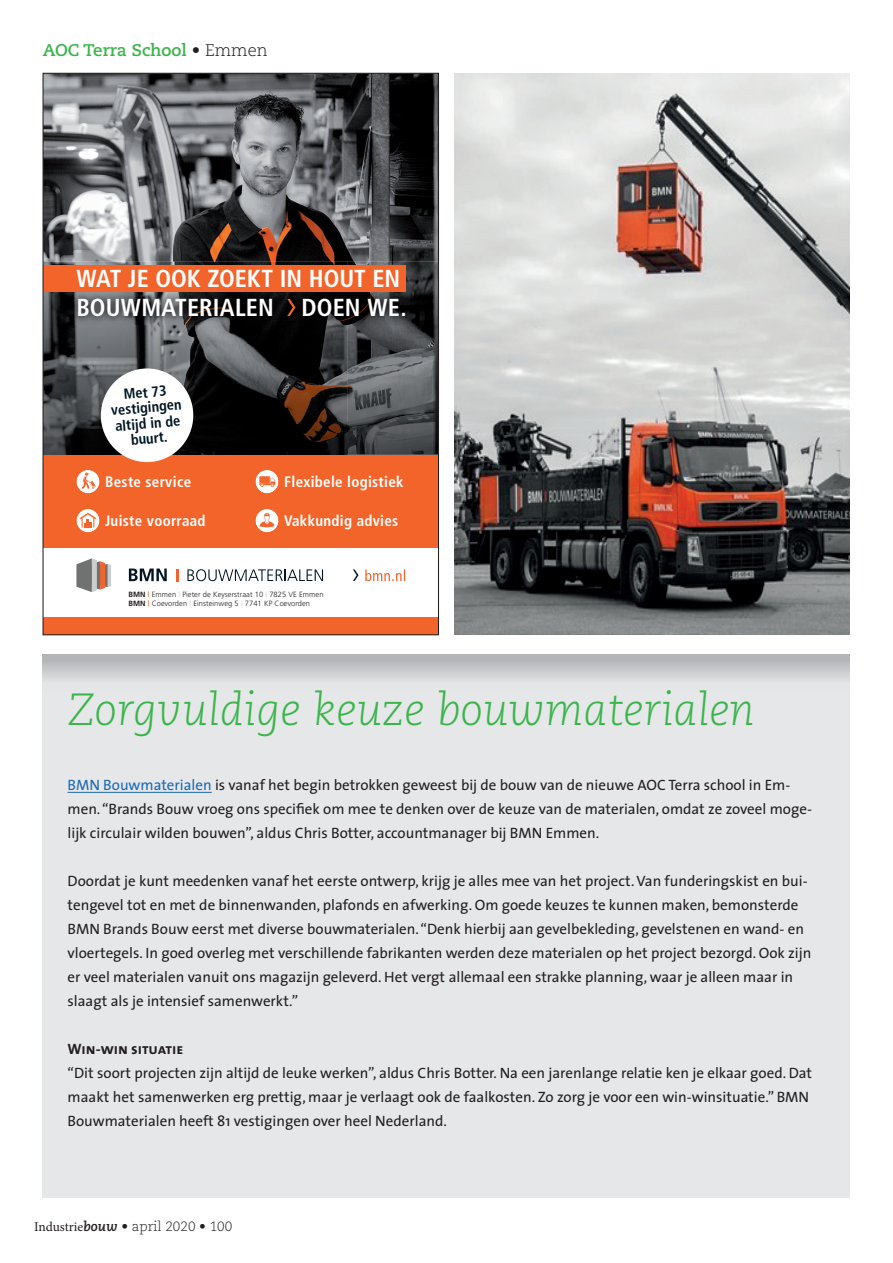
<style>
.page{position:relative;width:893px;height:1263px;background:#fff}
.page>*{position:absolute;margin:0;border:0;box-sizing:border-box;transform-origin:0 0}
.t1{font:italic 300 45px "Caecilia";color:#3ab54a}
.t2{font:700 condensed 24.6px "Frutiger";letter-spacing:.005em;color:#fff}
.t3{font:700 16.95px "Caecilia";color:#3ab54a}
.t4{font:700 condensed 15.15px "Frutiger";letter-spacing:.02em;color:#fff}
.t5{font:15px/24px "The Sans";color:#231f20}
.t6{font:15px "The Sans Bold Caps";color:#231f20}
.t7{font:700 condensed 14.7px/14.9px "Frutiger";color:#011622;text-align:center}
.t8{font:300 13.5px "Caecilia";color:#231f20}
.t9{font:300 7.65px/9.1px "Frutiger";letter-spacing:.01em;color:#231f20}
.s1{font-weight:300;color:#231f20}
.s2{font-weight:700}
.s3{font-weight:700;color:#f2642a}
.s4{color:#cccece}
.s5{color:#1b69b4}
.s6{font-family:"Minion Pro";font-weight:400}
.s7{font-weight:700;font-style:italic}
</style>
<div class="page">
<div style="left:43px;top:454px;width:395px;height:94px;background:#f2642a"></div>
<img style="left:45px;top:75px;width:392px;height:187px">
<svg style="left:43px;top:454px;width:395px;height:1px"></svg>
<img style="left:45px;top:262px;width:392px;height:192px">
<img style="left:70px;top:290px;width:343px;height:35px">
<svg style="left:287px;top:299px;width:8px;height:17px"></svg>
<div style="left:43px;top:266px;width:362px;height:26px;background:#f2642a"></div>
<svg style="left:76px;top:470px;width:24px;height:23px"></svg>
<svg style="left:82px;top:472px;width:14px;height:17px"></svg>
<svg style="left:76px;top:509px;width:24px;height:23px"></svg>
<svg style="left:80px;top:513px;width:16px;height:14px"></svg>
<svg style="left:255px;top:509px;width:24px;height:23px"></svg>
<svg style="left:259px;top:513px;width:16px;height:14px"></svg>
<div style="left:255px;top:470px;width:24px;height:23px;background:#fff;border-radius:50%"></div>
<svg style="left:259px;top:476px;width:16px;height:11px"></svg>
<svg style="left:176px;top:569px;width:2px;height:12px"></svg>
<svg style="left:76px;top:558px;width:35px;height:34px"></svg>
<svg style="left:187px;top:569px;width:136px;height:12px"></svg>
<svg style="left:129px;top:568px;width:38px;height:13px"></svg>
<svg style="left:365px;top:569px;width:40px;height:12px"></svg>
<svg style="left:353px;top:569px;width:5px;height:12px"></svg>
<div style="left:43px;top:617px;width:395px;height:18px;background:#f2642a"></div>
<div style="left:101px;top:368px;width:92px;height:94px;background:#fff;border-radius:50%"></div>
<div style="left:43px;top:654px;width:807px;height:544px;background:#e6e7e9"></div>
<div style="left:43px;top:654px;width:807px;height:38px;background:linear-gradient(to bottom,#acaeb1,#ecedef)"></div>
<hr style="left:68px;top:792px;width:144px;height:1px;background:#1b69b4">
<img style="left:454px;top:73px;width:396px;height:562px">
<p class="t3" style="left:43px;top:40px;width:226px">AOC Terra School <span class="s1">• Emmen</span></p>
<h2 class="t2" style="left:76px;top:264px;width:325px">WAT JE OOK ZOEKT IN HOUT EN</h2>
<h2 class="t2" style="left:76px;top:293px;width:332px">BOUWMATERIALEN DOEN WE.</h2>
<p class="t7" style="left:109px;top:388px;width:72px;rotate:-5deg">Met 73 vestigingen</p>
<p class="t7" style="left:115px;top:419px;width:67px;rotate:-5deg">altijd in de buurt.</p>
<p class="t4" style="left:284px;top:473px;width:121px">Flexibele logistiek</p>
<p class="t4" style="left:105px;top:473px;width:87px">Beste service</p>
<p class="t4" style="left:105px;top:512px;width:102px">Juiste voorraad</p>
<p class="t4" style="left:284px;top:512px;width:116px">Vakkundig advies</p>
<p class="t9" style="left:128px;top:590px;width:197px"><span class="s2">BMN</span> <span class="s3">|</span> Emmen <span class="s4">|</span> Pieter de Keyserstraat 10 <span class="s4">|</span> 7825 VE Emmen<br><span class="s2">BMN</span> <span class="s3">|</span> Coevorden <span class="s4">|</span> Einsteinweg 5 <span class="s4">|</span> 7741 KP Coevorden</p>
<h1 class="t1" style="left:68px;top:684px;width:688px">Zorgvuldige keuze bouwmaterialen</h1>
<p class="t5" style="left:68px;top:772px;width:746px"><span class="s5">BMN Bouwmaterialen</span> is vanaf het begin betrokken geweest bij de bouw van de nieuwe AOC Terra school in Em&shy;men. “Brands Bouw vroeg ons specifiek om mee te denken over de keuze van de materialen, omdat ze zoveel moge&shy;lijk circulair wilden bouwen”, aldus Chris Botter, accountmanager bij BMN Emmen.</p>
<p class="t5" style="left:68px;top:868px;width:745px">Doordat je kunt meedenken vanaf het eerste ontwerp, krijg je alles mee van het project. Van funderingskist en bui&shy;tengevel tot en met de binnenwanden, plafonds en afwerking. Om goede keuzes te kunnen maken, bemonsterde BMN Brands Bouw eerst met diverse bouwmaterialen. “Denk hierbij aan gevelbekleding, gevelstenen en wand- en vloertegels. In goed overleg met verschillende fabrikanten werden deze materialen op het project bezorgd. Ook zijn er veel materialen vanuit ons magazijn geleverd. Het vergt allemaal een strakke planning, waar je alleen maar in slaagt als je intensief samenwerkt.”</p>
<p class="t6" style="left:68px;top:1036px;width:117px">Win-win situatie</p>
<p class="t5" style="left:68px;top:1060px;width:746px">“Dit soort projecten zijn altijd de leuke werken”, aldus Chris Botter. Na een jarenlange relatie ken je elkaar goed. Dat maakt het samenwerken erg prettig, maar je verlaagt ook de faalkosten. Zo zorg je voor een win-winsituatie.” BMN<br>Bouwmaterialen heeft 81 vestigingen over heel Nederland.</p>
<p class="t8" style="left:34px;top:1218px;width:200px"><span class="s6">Industrie</span><span class="s7">bouw</span> • april 2020 • 100</p>
</div>
